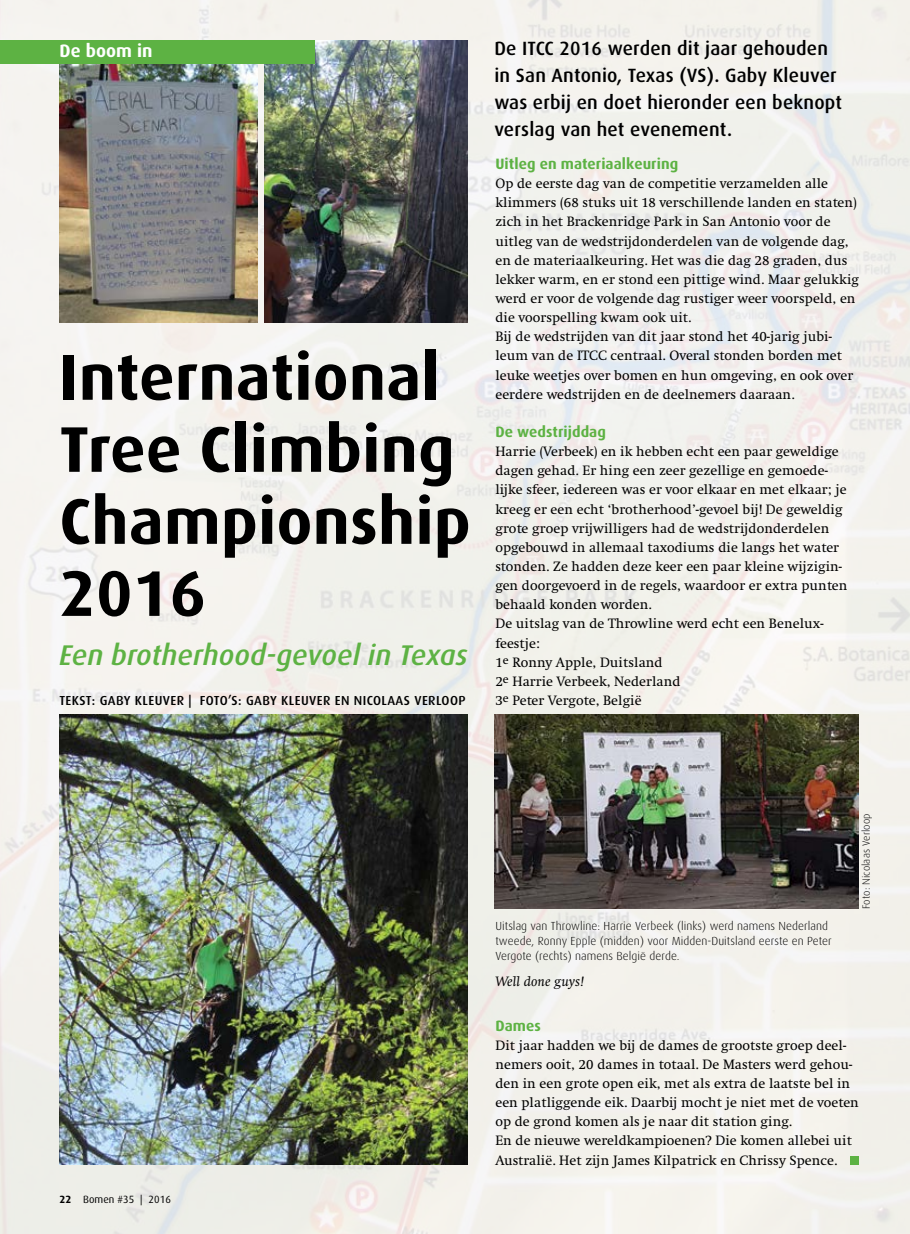
<style>
.page{position:relative;width:910px;height:1234px;background:#fff}
.page>*{position:absolute;margin:0;border:0;box-sizing:border-box;transform-origin:0 0}
.t1{font:700 64.5px/72px "Dax";letter-spacing:.005em;color:#000}
.t2{font:italic 500 28.5px "Dax";letter-spacing:.005em;color:#5db243}
.t3{font:500 19.2px/27px "Dax";letter-spacing:.01em;color:#000}
.t4{font:700 18px "Dax";letter-spacing:.005em;color:#fff}
.t5{font:700 15px "Dax";letter-spacing:.005em;color:#5db243}
.t6{font:14.1px/19.2px "Swift EF";letter-spacing:.005em;color:#000}
.t7{font:italic 14.1px "Swift EF";letter-spacing:.005em;color:#000}
.t8{font:500 13.05px "Dax";letter-spacing:.03em;color:#000}
.t9{font:300 11.7px/15px "Dax";letter-spacing:.005em;color:#000}
.t10{font:300 10.5px "Dax";letter-spacing:.01em;color:#000}
.t11{font:10.5px "Dax";letter-spacing:.005em;color:#000}
.s1{font-weight:700}
</style>
<div class="page">
<img style="left:0;top:0;width:910px;height:1233px">
<img style="left:494px;top:714px;width:365px;height:194px">
<img style="left:59px;top:64px;width:199px;height:258px">
<img style="left:265px;top:40px;width:203px;height:282px">
<img style="left:59px;top:714px;width:409px;height:450px">
<div style="left:0;top:40px;width:315px;height:24px;background:#5db243"></div>
<div style="left:850px;top:1155px;width:9px;height:9px;background:#5db243"></div>
<p class="t4" style="left:60px;top:41px;width:95px">De boom in</p>
<h1 class="t1" style="left:59px;top:341px;width:413px">International<br>Tree Climbing<br>Championship<br>2016</h1>
<h2 class="t2" style="left:59px;top:638px;width:410px">Een brotherhood-gevoel in Texas</h2>
<p class="t8" style="left:59px;top:693px;width:408px">TEKST: GABY KLEUVER | FOTO’S: GABY KLEUVER EN NICOLAAS VERLOOP</p>
<h3 class="t3" style="left:494px;top:35px;width:349px">De ITCC 2016 werden dit jaar gehouden in San Antonio, Texas (VS). Gaby Kleuver was erbij en doet hieronder een beknopt verslag van het evenement.</h3>
<p class="t5" style="left:495px;top:155px;width:184px">Uitleg en materiaalkeuring</p>
<p class="t6" style="left:495px;top:174px;width:365px">Op de eerste dag van de competitie verzamelden alle klimmers (68 stuks uit 18 verschillende landen en staten) zich in het Brackenridge Park in San Antonio voor de uitleg van de wedstrijdonderdelen van de volgende dag, en de materiaalkeuring. Het was die dag 28 graden, dus lekker warm, en er stond een pittige wind. Maar gelukkig werd er voor de volgende dag rustiger weer voorspeld, en die voorspelling kwam ook uit.<br>Bij de wedstrijden van dit jaar stond het 40-jarig jubi&shy;leum van de ITCC centraal. Overal stonden borden met leuke weetjes over bomen en hun omgeving, en ook over eerdere wedstrijden en de deelnemers daaraan.</p>
<p class="t5" style="left:495px;top:423px;width:112px">De wedstrijddag</p>
<p class="t6" style="left:495px;top:442px;width:354px">Harrie (Verbeek) en ik hebben echt een paar geweldige dagen gehad. Er hing een zeer gezellige en gemoede&shy;lijke sfeer, iedereen was er voor elkaar en met elkaar; je kreeg er een echt ‘brotherhood’-gevoel bij! De geweldig grote groep vrijwilligers had de wedstrijdonderdelen opgebouwd in allemaal taxodiums die langs het water stonden. Ze hadden deze keer een paar kleine wijzigin&shy;gen doorgevoerd in de regels, waardoor er extra punten behaald konden worden.<br>De uitslag van de Throwline werd echt een Benelux&shy;feestje:<br>1<sup>e</sup> Ronny Apple, Duitsland<br>2<sup>e</sup> Harrie Verbeek, Nederland<br>3<sup>e</sup> Peter Vergote, België</p>
<p class="t11" style="left:60px;top:1193px;width:113px"><span class="s1">22</span> Bomen #35 | 2016</p>
<p class="t10" style="left:860px;top:908px;width:97px;rotate:-90deg">Foto: Nicolaas Verloop</p>
<p class="t9" style="left:495px;top:918px;width:338px">Uitslag van Throwline: Harrie Verbeek (links) werd namens Nederland tweede, Ronny Epple (midden) voor Midden-Duitsland eerste en Peter<br>Vergote (rechts) namens België derde.</p>
<p class="t7" style="left:495px;top:973px;width:90px">Well done guys!</p>
<p class="t5" style="left:495px;top:1016px;width:47px">Dames</p>
<p class="t6" style="left:495px;top:1035px;width:365px">Dit jaar hadden we bij de dames de grootste groep deel&shy;nemers ooit, 20 dames in totaal. De Masters werd gehou&shy;den in een grote open eik, met als extra de laatste bel in een platliggende eik. Daarbij mocht je niet met de voeten op de grond komen als je naar dit station ging.<br>En de nieuwe wereldkampioenen? Die komen allebei uit Australië. Het zijn James Kilpatrick en Chrissy Spence.</p>
</div>
